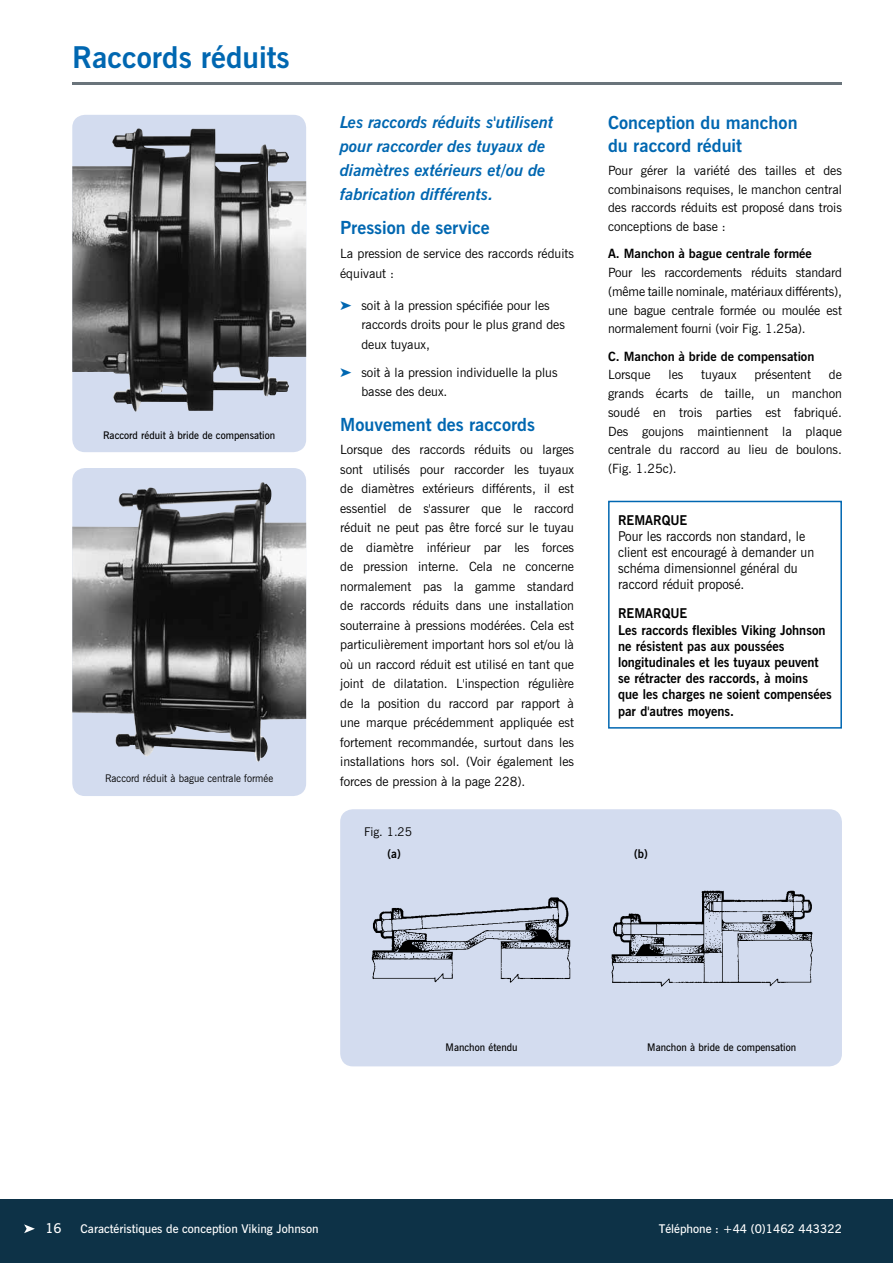
<style>
.page{position:relative;width:893px;height:1263px;background:#fff}
.page>*{position:absolute;margin:0;border:0;box-sizing:border-box;transform-origin:0 0}
.t1{font:700 30px "News Gothic BT";color:#0067b1}
.t2{font:700 18px/22.5px "News Gothic BT";color:#0067b1}
.t3{font:italic 700 16.5px/24px "News Gothic BT";color:#0067b1}
.t4{font:700 13.5px/16.2px "News Gothic BT";color:#000;scale:.95 1}
.t5{font:13.5px/16.2px "News Gothic BT";color:#000;scale:.95 1}
.t6{font:600 13.5px "News Gothic BT";color:#fff}
.t7{font:12.75px/19.5px "News Gothic BT";color:#000;text-align:justify}
.t8{font:700 12.75px "News Gothic BT";color:#000}
.t9{font:600 12px "News Gothic BT";color:#fff}
.t10{font:12px "News Gothic BT";color:#000}
.t11{font:700 12px "News Gothic BT";color:#000;scale:.95 1}
.t12{font:600 10.5px "News Gothic BT";color:#000;scale:.95 1}
.t13{font:10.5px "News Gothic BT";color:#000;scale:.95 1}
.s1{color:#0067b1}
</style>
<div class="page">
<div style="left:0;top:1199px;width:893px;height:64px;background:#0d3247"></div>
<hr style="left:72px;top:83px;width:770px;height:2px;background:#6a747b">
<svg style="left:24px;top:1224px;width:11px;height:9px"></svg>
<div style="left:340px;top:809px;width:502px;height:257px;background:#d3dcef;border-radius:13px"></div>
<img style="left:371px;top:897px;width:200px;height:86px">
<img style="left:611px;top:890px;width:202px;height:97px">
<div style="left:72px;top:468px;width:234px;height:328px;background:#d3dcef;border-radius:13px"></div>
<img style="left:72px;top:482px;width:234px;height:280px">
<div style="left:72px;top:115px;width:234px;height:337px;background:#d3dcef;border-radius:13px"></div>
<img style="left:72px;top:129px;width:234px;height:283px">
<div style="left:608px;top:501px;width:234px;height:228px;border:2px solid #0067b1"></div>
<h1 class="t1" style="left:72px;top:39px;width:219px">Raccords réduits</h1>
<p class="t12" style="left:103px;top:429px;width:183px">Raccord réduit à bride de compensation</p>
<p class="t13" style="left:105px;top:772px;width:178px">Raccord réduit à bague centrale formée</p>
<p class="t3" style="left:340px;top:110px;width:215px">Les raccords réduits s'utilisent pour raccorder des tuyaux de diamètres extérieurs et/ou de fabrication différents.</p>
<h2 class="t2" style="left:340px;top:216px;width:151px">Pression de service</h2>
<p class="t7" style="left:340px;top:244px;width:235px">La pression de service des raccords réduits équivaut :</p>
<p class="t7" style="left:361px;top:295px;width:205px;text-align:left;text-indent:-21px"><span class="s1">➤</span> soit à la pression spécifiée pour les raccords droits pour le plus grand des deux tuyaux,</p>
<p class="t7" style="left:361px;top:362px;width:198px;text-indent:-21px"><span class="s1">➤</span> soit à la pression individuelle la plus basse des deux.</p>
<h2 class="t2" style="left:340px;top:413px;width:196px">Mouvement des raccords</h2>
<p class="t7" style="left:340px;top:440px;width:235px">Lorsque des raccords réduits ou larges sont utilisés pour raccorder les tuyaux de diamètres extérieurs différents, il est essentiel de s'assurer que le raccord réduit ne peut pas être forcé sur le tuyau de diamètre inférieur par les forces de pression interne. Cela ne concerne normalement pas la gamme standard de raccords réduits dans une installation souterraine à pressions modérées. Cela est particulièrement important hors sol et/ou là où un raccord réduit est utilisé en tant que joint de dilatation. L'inspection régulière de la position du raccord par rapport à une marque précédemment appliquée est fortement recommandée, surtout dans les installations hors sol. (Voir également les forces de pression à la page 228).</p>
<p class="t10" style="left:364px;top:824px;width:49px">Fig. 1.25</p>
<h2 class="t2" style="left:608px;top:111px;width:191px">Conception du manchon du raccord réduit</h2>
<p class="t7" style="left:608px;top:161px;width:235px;line-height:18.8px">Pour gérer la variété des tailles et des combinaisons requises, le manchon central des raccords réduits est proposé dans trois conceptions de base :</p>
<p class="t8" style="left:608px;top:246px;width:205px">A. Manchon à bague centrale formée</p>
<p class="t7" style="left:608px;top:263px;width:235px;line-height:18.8px">Pour les raccordements réduits standard (même taille nominale, matériaux différents), une bague centrale formée ou moulée est normalement fourni (voir Fig. 1.25a).</p>
<p class="t8" style="left:608px;top:348px;width:208px">C. Manchon à bride de compensation</p>
<p class="t7" style="left:608px;top:365px;width:44px">Lorsque</p>
<p class="t7" style="left:668px;top:365px;width:16px">les</p>
<p class="t7" style="left:701px;top:365px;width:37px">tuyaux</p>
<p class="t7" style="left:755px;top:365px;width:58px">présentent</p>
<p class="t7" style="left:608px;top:365px;width:235px;line-height:18.8px;text-indent:221px">de grands écarts de taille, un manchon soudé en trois parties est fabriqué.<br>Des goujons maintiennent la plaque centrale du raccord au lieu de boulons. (Fig. 1.25c).</p>
<p class="t4" style="left:618px;top:512px;width:74px">REMARQUE</p>
<p class="t5" style="left:618px;top:528px;width:208px">Pour les raccords non standard, le client est encouragé à demander un schéma dimensionnel général du raccord réduit proposé.</p>
<p class="t4" style="left:618px;top:605px;width:227px">REMARQUE<br>Les raccords flexibles Viking Johnson ne résistent pas aux poussées longitudinales et les tuyaux peuvent se rétracter des raccords, à moins<br>que les charges ne soient compensées par d'autres moyens.</p>
<p class="t11" style="left:388px;top:847px;width:15px">(a)</p>
<p class="t11" style="left:634px;top:847px;width:16px">(b)</p>
<p class="t12" style="left:446px;top:1041px;width:77px">Manchon étendu</p>
<p class="t12" style="left:647px;top:1041px;width:158px">Manchon à bride de compensation</p>
<p class="t6" style="left:45px;top:1220px;width:18px">16</p>
<p class="t9" style="left:81px;top:1222px;width:240px">Caractéristiques de conception Viking Johnson</p>
<p class="t9" style="left:659px;top:1222px;width:185px">Téléphone : +44 (0)1462 443322</p>
</div>
